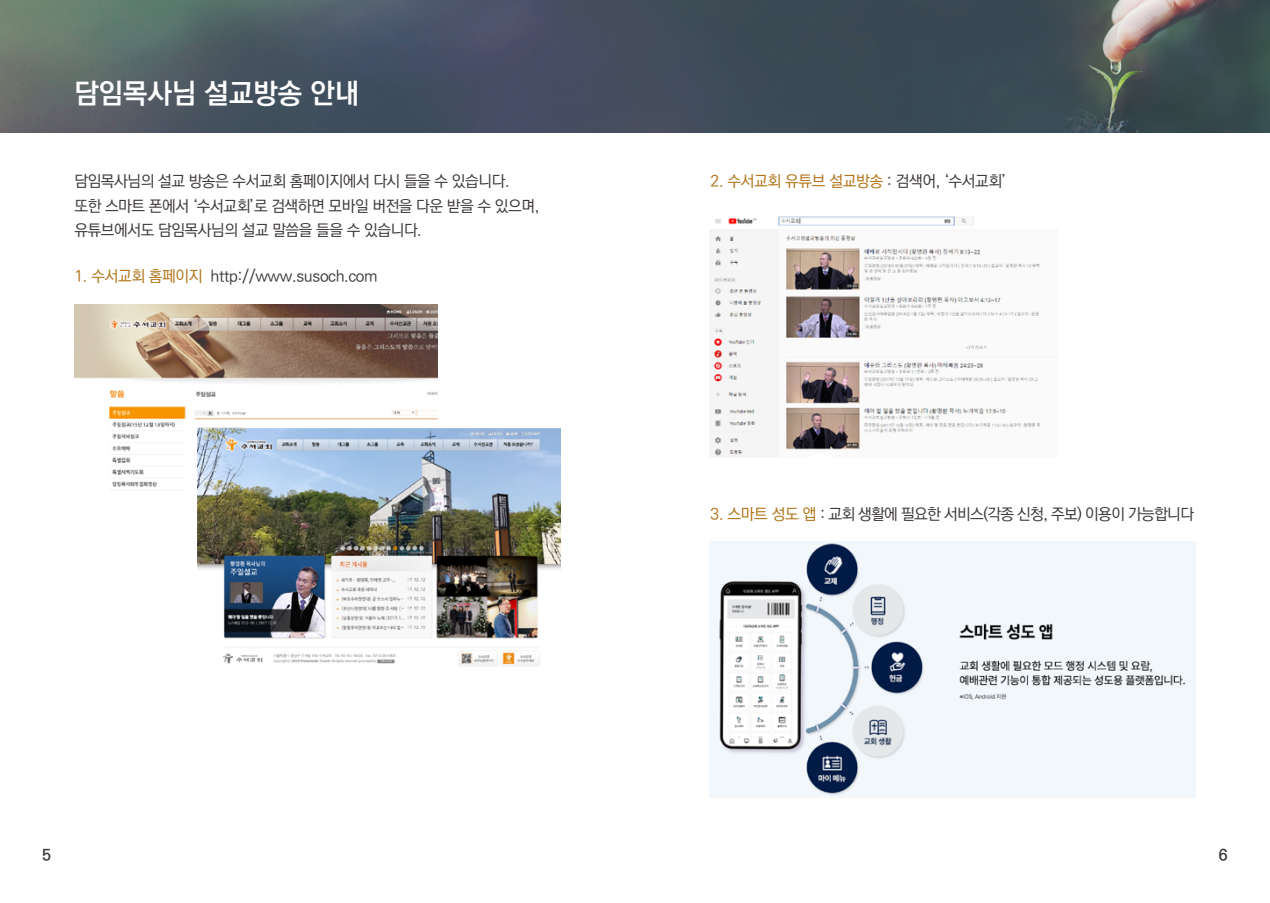
<style>
.page{position:relative;width:1270px;height:903px;background:#fff}
.page>*{position:absolute;margin:0;border:0;box-sizing:border-box;transform-origin:0 0}
.t1{font:700 28px "Ko Pub Dotum";color:#fff}
.t2{font:500 15.75px/24.5px "Ko Pub Dotum";letter-spacing:-.03em;color:#3e3a39}
.t3{font:500 15.75px "Ko Pub Dotum";letter-spacing:-.025em;color:#b1751a}
.t4{font:700 15.75px "Ko Pub Dotum";color:#3e3a39}
.s1{color:#b1751a}
.s2{color:#3e3a39}
</style>
<div class="page">
<img style="left:0;top:0;width:1270px;height:133px">
<img style="left:74px;top:305px;width:363px;height:248px">
<img style="left:198px;top:428px;width:363px;height:238px">
<img style="left:709px;top:216px;width:265px;height:240px">
<img style="left:782px;top:232px;width:259px;height:224px">
<img style="left:709px;top:542px;width:487px;height:255px">
<h1 class="t1" style="left:74px;top:79px;width:286px">담임목사님 설교방송 안내</h1>
<p class="t2" style="left:74px;top:170px;width:466px">담임목사님의 설교 방송은 수서교회 홈페이지에서 다시 들을 수 있습니다. 또한 스마트 폰에서 ‘수서교회’로 검색하면 모바일 버전을 다운 받을 수 있으며, 유튜브에서도 담임목사님의 설교 말씀을 들을 수 있습니다.</p>
<p class="t2" style="left:74px;top:264px;width:305px"><span class="s1">1. 수서교회 홈페이지</span> http://www.susoch.com</p>
<p class="t3" style="left:711px;top:173px;width:297px">2. 수서교회 유튜브 설교방송 <span class="s2">: 검색어, ‘수서교회’</span></p>
<p class="t2" style="left:711px;top:503px;width:485px"><span class="s1">3. 스마트 성도 앱</span> : 교회 생활에 필요한 서비스(각종 신청, 주보) 이용이 가능합니다</p>
<p class="t4" style="left:42px;top:847px;width:10px">5</p>
<p class="t4" style="left:1219px;top:847px;width:10px">6</p>
</div>
